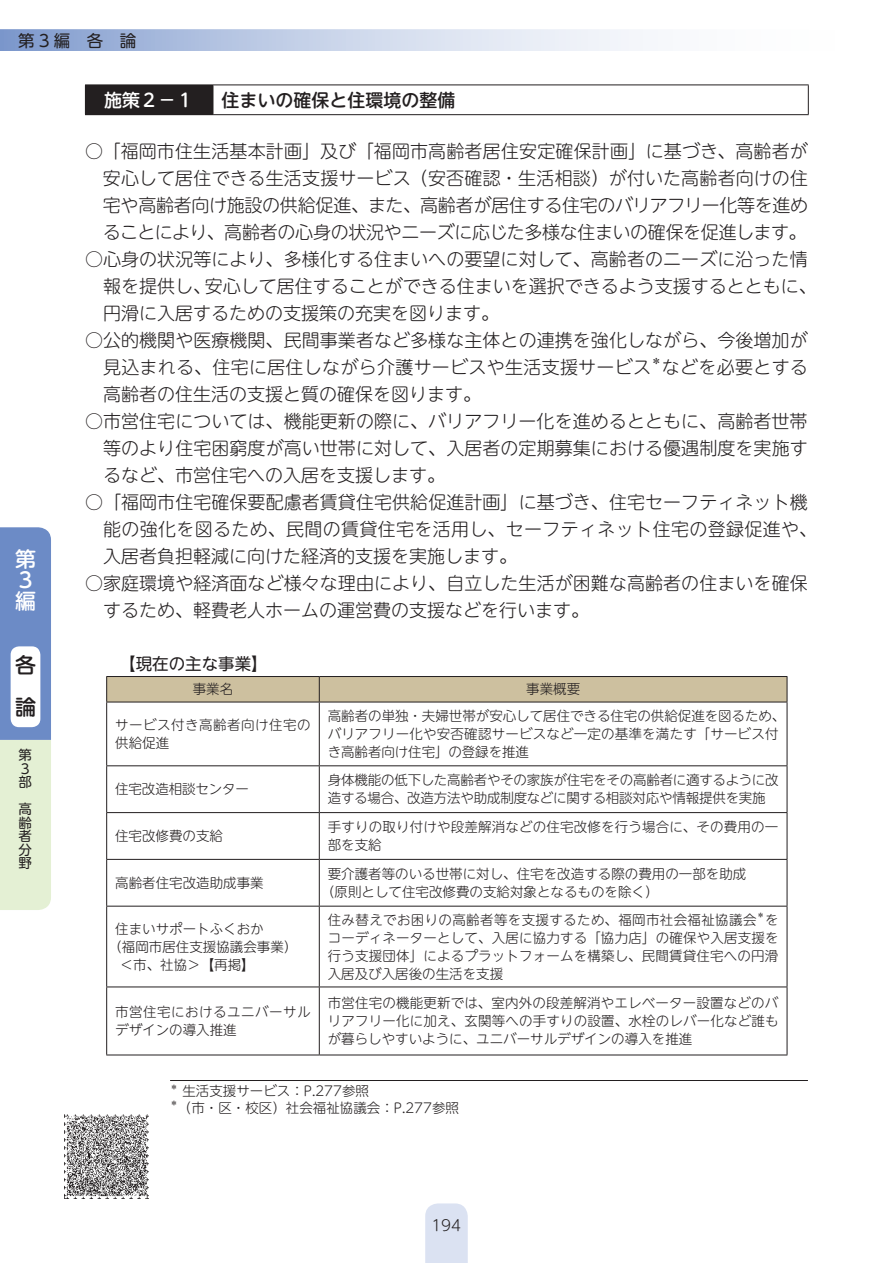
<style>
.page{position:relative;width:893px;height:1263px;background:#fff}
.page>*{position:absolute;margin:0;border:0;box-sizing:border-box;transform-origin:0 0}
.t1{font:500 21px/21px "UD Shin M Go Pro";color:#fff}
.t2{font:500 21px/42px "UD Shin M Go Pro";color:#231f20}
.t3{font:300 18px/27px "UD Shin M Go Pro";letter-spacing:.005em;color:#231f20}
.t4{font:500 18px "UD Shin M Go Pro";color:#231f20}
.t5{font:500 18px "UD Shin M Go Pro";color:#fff}
.t6{font:16.5px "UD Shin M Go Pro";color:#231f20}
.t7{font:300 15px "UD Shin M Go Pro";color:#231f20}
.t8{font:300 13.5px/18px "UD Shin M Go Pro";color:#231f20}
.t9{font:300 13.5px/18px "UD Shin M Go Pro";letter-spacing:.035em;color:#231f20}
.t10{font:300 13.5px "UD Shin M Go Pro";letter-spacing:.025em;color:#231f20}
.t11{font:13.5px/13.5px "UD Shin M Go Pro";color:#231f20}
.t12{font:300 10.5px "UD Shin M Go Pro";color:#231f20}
.t13{font:300 7.8px "UD Shin M Go Pro";color:#231f20}
</style>
<div class="page">
<div style="left:425px;top:1203px;width:43px;height:60px;background:#dbe2f2"></div>
<svg style="left:0;top:30px;width:643px;height:21px;background:#c2cfe7"></svg>
<svg style="left:0;top:527px;width:51px;height:383px;background:#b3c6d3"></svg>
<hr style="left:170px;top:1080px;width:638px;height:1px;background:#231f20">
<div style="left:85px;top:85px;width:128px;height:30px;background:#231f20"></div>
<hr style="left:213px;top:85px;width:596px;height:1px;background:#231f20">
<svg style="left:808px;top:85px;width:1px;height:29px"></svg>
<hr style="left:213px;top:114px;width:596px;height:1px;background:#231f20">
<svg style="left:213px;top:85px;width:1px;height:29px"></svg>
<svg style="left:106px;top:676px;width:682px;height:26px;background:#c2b697"></svg>
<hr style="left:106px;top:702px;width:213px;height:1px;background:#231f20">
<hr style="left:106px;top:702px;width:1px;height:63px;background:#231f20">
<hr style="left:319px;top:702px;width:468px;height:1px;background:#231f20">
<hr style="left:319px;top:702px;width:1px;height:63px;background:#231f20">
<hr style="left:787px;top:702px;width:1px;height:63px;background:#231f20">
<hr style="left:106px;top:765px;width:213px;height:1px;background:#231f20">
<hr style="left:106px;top:766px;width:1px;height:46px;background:#231f20">
<hr style="left:319px;top:765px;width:468px;height:1px;background:#231f20">
<hr style="left:319px;top:766px;width:1px;height:46px;background:#231f20">
<hr style="left:787px;top:766px;width:1px;height:46px;background:#231f20">
<hr style="left:106px;top:812px;width:213px;height:1px;background:#231f20">
<hr style="left:106px;top:813px;width:1px;height:46px;background:#231f20">
<hr style="left:319px;top:812px;width:468px;height:1px;background:#231f20">
<hr style="left:319px;top:813px;width:1px;height:46px;background:#231f20">
<hr style="left:787px;top:813px;width:1px;height:46px;background:#231f20">
<hr style="left:106px;top:859px;width:213px;height:1px;background:#231f20">
<hr style="left:106px;top:860px;width:1px;height:46px;background:#231f20">
<hr style="left:319px;top:859px;width:468px;height:1px;background:#231f20">
<hr style="left:319px;top:860px;width:1px;height:46px;background:#231f20">
<hr style="left:787px;top:860px;width:1px;height:46px;background:#231f20">
<hr style="left:106px;top:906px;width:213px;height:1px;background:#231f20">
<hr style="left:106px;top:906px;width:1px;height:80px;background:#231f20">
<hr style="left:319px;top:906px;width:468px;height:1px;background:#231f20">
<hr style="left:319px;top:906px;width:1px;height:80px;background:#231f20">
<hr style="left:787px;top:906px;width:1px;height:80px;background:#231f20">
<hr style="left:106px;top:986px;width:213px;height:1px;background:#231f20">
<hr style="left:106px;top:987px;width:1px;height:67px;background:#231f20">
<hr style="left:319px;top:986px;width:468px;height:1px;background:#231f20">
<hr style="left:319px;top:987px;width:1px;height:67px;background:#231f20">
<hr style="left:787px;top:987px;width:1px;height:67px;background:#231f20">
<hr style="left:106px;top:1054px;width:213px;height:1px;background:#231f20">
<hr style="left:319px;top:1054px;width:468px;height:1px;background:#231f20">
<img style="left:64px;top:1114px;width:84px;height:85px">
<p class="t6" style="left:18px;top:27px;width:120px">第 3 編　各　論</p>
<p class="t1" style="left:15px;top:547px;width:22px">第<br>３編</p>
<p class="t2" style="left:15px;top:643px;width:22px">各論</p>
<p class="t11" style="left:18px;top:748px;width:15px">第<br>３部</p>
<p class="t11" style="left:18px;top:802px;width:15px;text-align:justify">高齢者分野</p>
<p class="t5" style="left:104px;top:85px;width:91px">施策２－１</p>
<p class="t4" style="left:221px;top:85px;width:236px">住まいの確保と住環境の整備</p>
<p class="t3" style="left:103px;top:137px;width:707px;text-align:justify;text-indent:-18px">○「福岡市住生活基本計画」及び「福岡市高齢者居住安定確保計画」に基づき、高齢者が安心して居住できる生活支援サービス（安否確認・生活相談）が付いた高齢者向けの住宅や高齢者向け施設の供給促進、また、高齢者が居住する住宅のバリアフリー化等を進めることにより、高齢者の心身の状況やニーズに応じた多様な住まいの確保を促進します。</p>
<p class="t3" style="left:103px;top:245px;width:715px;text-indent:-18px">○心身の状況等により、多様化する住まいへの要望に対して、高齢者のニーズに沿った情報を提供し、安心して居住することができる住まいを選択できるよう支援するとともに、円滑に入居するための支援策の充実を図ります。</p>
<p class="t3" style="left:103px;top:326px;width:706px;text-indent:-18px">○公的機関や医療機関、民間事業者など多様な主体との連携を強化しながら、今後増加が見込まれる、住宅に居住しながら介護サービスや生活支援サービス</p>
<p class="t12" style="left:651px;top:353px;width:12px">＊</p>
<p class="t3" style="left:662px;top:353px;width:148px">などを必要とする</p>
<p class="t3" style="left:103px;top:380px;width:379px">高齢者の住生活の支援と質の確保を図ります。</p>
<p class="t3" style="left:103px;top:407px;width:706px;text-align:justify;text-indent:-18px">○市営住宅については、機能更新の際に、バリアフリー化を進めるとともに、高齢者世帯等のより住宅困窮度が高い世帯に対して、入居者の定期募集における優遇制度を実施するなど、市営住宅への入居を支援します。</p>
<p class="t3" style="left:103px;top:488px;width:715px;text-indent:-18px">○「福岡市住宅確保要配慮者賃貸住宅供給促進計画」に基づき、住宅セーフティネット機能の強化を図るため、民間の賃貸住宅を活用し、セーフティネット住宅の登録促進や、入居者負担軽減に向けた経済的支援を実施します。</p>
<p class="t3" style="left:103px;top:569px;width:706px;text-indent:-18px">○家庭環境や経済面など様々な理由により、自立した生活が困難な高齢者の住まいを確保するため、軽費老人ホームの運営費の支援などを行います。</p>
<p class="t6" style="left:119px;top:650px;width:150px">【現在の主な事業】</p>
<p class="t8" style="left:193px;top:679px;width:42px">事業名</p>
<p class="t8" style="left:526px;top:679px;width:55px">事業概要</p>
<p class="t9" style="left:115px;top:715px;width:197px">サービス付き高齢者向け住宅の供給促進</p>
<p class="t8" style="left:328px;top:706px;width:459px">高齢者の単独・夫婦世帯が安心して居住できる住宅の供給促進を図るため、バリアフリー化や安否確認サービスなど一定の基準を満たす「サービス付き高齢者向け住宅」の登録を推進</p>
<p class="t8" style="left:115px;top:779px;width:135px">住宅改造相談センター</p>
<p class="t8" style="left:328px;top:770px;width:452px">身体機能の低下した高齢者やその家族が住宅をその高齢者に適するように改造する場合、改造方法や助成制度などに関する相談対応や情報提供を実施</p>
<p class="t8" style="left:115px;top:826px;width:109px">住宅改修費の支給</p>
<p class="t8" style="left:328px;top:817px;width:452px">手すりの取り付けや段差解消などの住宅改修を行う場合に、その費用の一部を支給</p>
<p class="t8" style="left:115px;top:873px;width:150px">高齢者住宅改造助成事業</p>
<p class="t8" style="left:321px;top:864px;width:427px;text-indent:7px">要介護者等のいる世帯に対し、住宅を改造する際の費用の一部を助成（原則として住宅改修費の支給対象となるものを除く）</p>
<p class="t8" style="left:115px;top:919px;width:150px">住まいサポートふくおか</p>
<p class="t8" style="left:108px;top:937px;width:190px">（福岡市居住支援協議会事業）</p>
<p class="t8" style="left:120px;top:955px;width:137px">＜市、社協＞【再掲】</p>
<p class="t10" style="left:328px;top:908px;width:430px">住み替えでお困りの高齢者等を支援するため、福岡市社会福祉協議会</p>
<p class="t13" style="left:757px;top:909px;width:9px">＊</p>
<p class="t8" style="left:328px;top:910px;width:452px;text-align:justify;text-indent:437px">をコーディネーターとして、入居に協力する「協力店」の確保や入居支援を行う支援団体」によるプラットフォームを構築し、民間賃貸住宅への円滑入居及び入居後の生活を支援</p>
<p class="t9" style="left:115px;top:1002px;width:197px">市営住宅におけるユニバーサルデザインの導入推進</p>
<p class="t8" style="left:328px;top:993px;width:452px;text-align:justify">市営住宅の機能更新では、室内外の段差解消やエレベーター設置などのバリアフリー化に加え、玄関等への手すりの設置、水栓のレバー化など誰もが暮らしやすいように、ユニバーサルデザインの導入を推進</p>
<p class="t13" style="left:170px;top:1080px;width:9px">＊</p>
<p class="t8" style="left:182px;top:1081px;width:188px">生活支援サービス：P.277参照</p>
<p class="t13" style="left:170px;top:1097px;width:9px">＊</p>
<p class="t8" style="left:178px;top:1098px;width:283px">（市・区・校区）社会福祉協議会：P.277参照</p>
<p class="t7" style="left:431px;top:1213px;width:31px">194</p>
</div>
